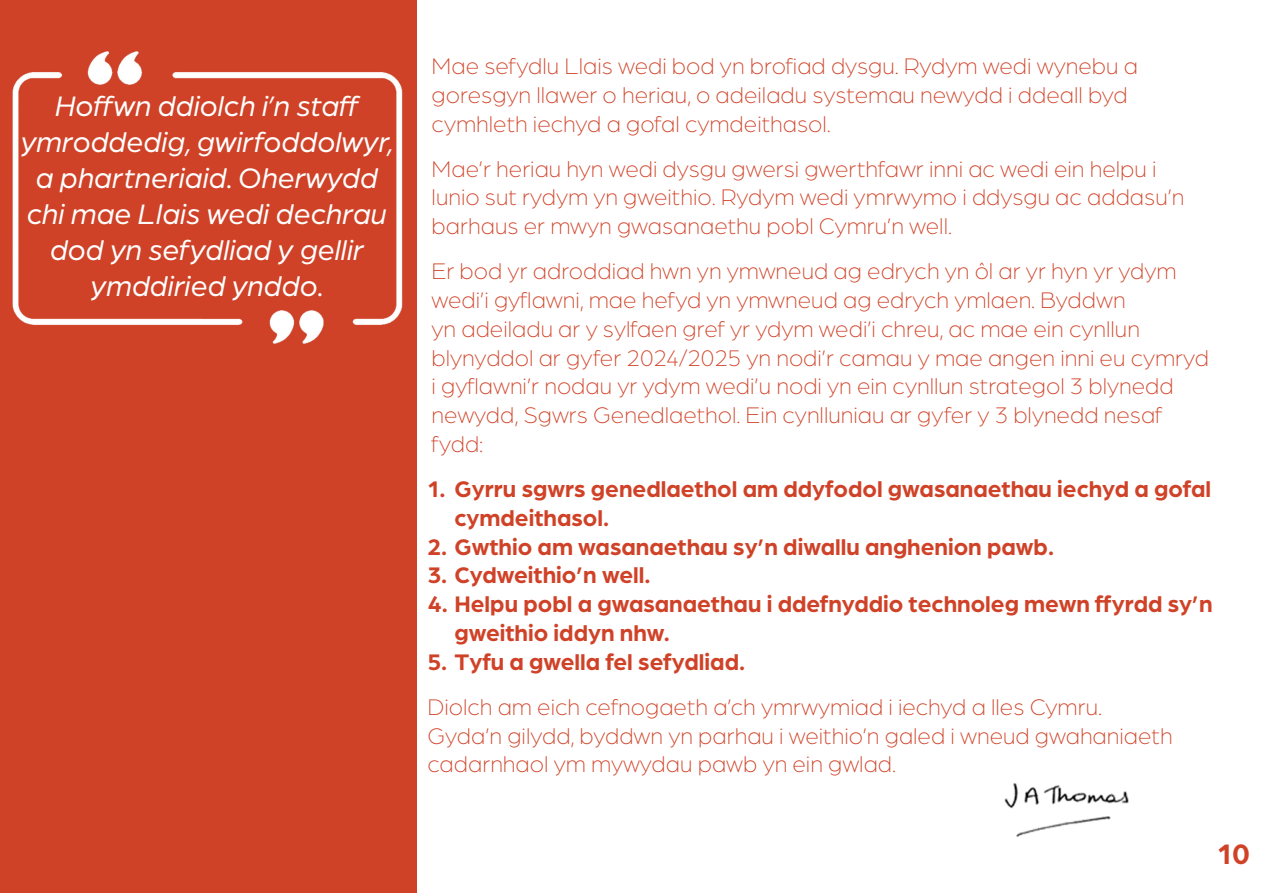
<style>
.page{position:relative;width:1263px;height:893px;background:#fff}
.page>*{position:absolute;margin:0;border:0;box-sizing:border-box;transform-origin:0 0}
.t1{font:italic 30px/36px "Arboria";color:#fff;text-align:center}
.t2{font:700 30px "Arboria";color:#d04227}
.t3{font:300 24px/28.8px "Arboria";color:#d04227}
.t4{font:700 24px/28.8px "Arboria";color:#d04227}
</style>
<div class="page">
<div style="left:0;top:0;width:417px;height:893px;background:#d04227"></div>
<img style="left:12px;top:51px;width:391px;height:293px">
<img style="left:1004px;top:783px;width:125px;height:54px">
<p class="t1" style="left:56px;top:87px;width:304px">Hoffwn ddiolch i’n staff</p>
<p class="t1" style="left:21px;top:123px;width:374px">ymroddedig, gwirfoddolwyr,</p>
<p class="t1" style="left:27px;top:159px;width:362px">a phartneriaid. Oherwydd chi mae Llais wedi dechrau dod yn sefydliad y gellir ymddiried ynddo.</p>
<p class="t3" style="left:432px;top:51px;width:708px">Mae sefydlu Llais wedi bod yn brofiad dysgu. Rydym wedi wynebu a goresgyn llawer o heriau, o adeiladu systemau newydd i ddeall byd cymhleth iechyd a gofal cymdeithasol.</p>
<p class="t3" style="left:432px;top:153px;width:754px">Mae’r heriau hyn wedi dysgu gwersi gwerthfawr inni ac wedi ein helpu i lunio sut rydym yn gweithio. Rydym wedi ymrwymo i ddysgu ac addasu’n barhaus er mwyn gwasanaethu pobl Cymru’n well.</p>
<p class="t3" style="left:432px;top:256px;width:779px">Er bod yr adroddiad hwn yn ymwneud ag edrych yn ôl ar yr hyn yr ydym wedi’i gyflawni, mae hefyd yn ymwneud ag edrych ymlaen. Byddwn<br>yn adeiladu ar y sylfaen gref yr ydym wedi’i chreu, ac mae ein cynllun blynyddol ar gyfer 2024/2025 yn nodi’r camau y mae angen inni eu cymryd i gyflawni’r nodau yr ydym wedi’u nodi yn ein cynllun strategol 3 blynedd newydd, Sgwrs Genedlaethol. Ein cynlluniau ar gyfer y 3 blynedd nesaf fydd:</p>
<p class="t4" style="left:454px;top:473px;width:758px;text-indent:-27px">1. Gyrru sgwrs genedlaethol am ddyfodol gwasanaethau iechyd a gofal cymdeithasol.</p>
<p class="t4" style="left:427px;top:531px;width:628px">2. Gwthio am wasanaethau sy’n diwallu anghenion pawb.</p>
<p class="t4" style="left:427px;top:560px;width:225px">3. Cydweithio’n well.</p>
<p class="t4" style="left:454px;top:588px;width:760px;text-indent:-27px">4. Helpu pobl a gwasanaethau i ddefnyddio technoleg mewn ffyrdd sy’n gweithio iddyn nhw.</p>
<p class="t4" style="left:427px;top:646px;width:319px">5. Tyfu a gwella fel sefydliad.</p>
<p class="t3" style="left:427px;top:692px;width:747px">Diolch am eich cefnogaeth a’ch ymrwymiad i iechyd a lles Cymru.<br>Gyda’n gilydd, byddwn yn parhau i weithio’n galed i wneud gwahaniaeth cadarnhaol ym mywydau pawb yn ein gwlad.</p>
<p class="t2" style="left:1217px;top:833px;width:34px">10</p>
</div>
